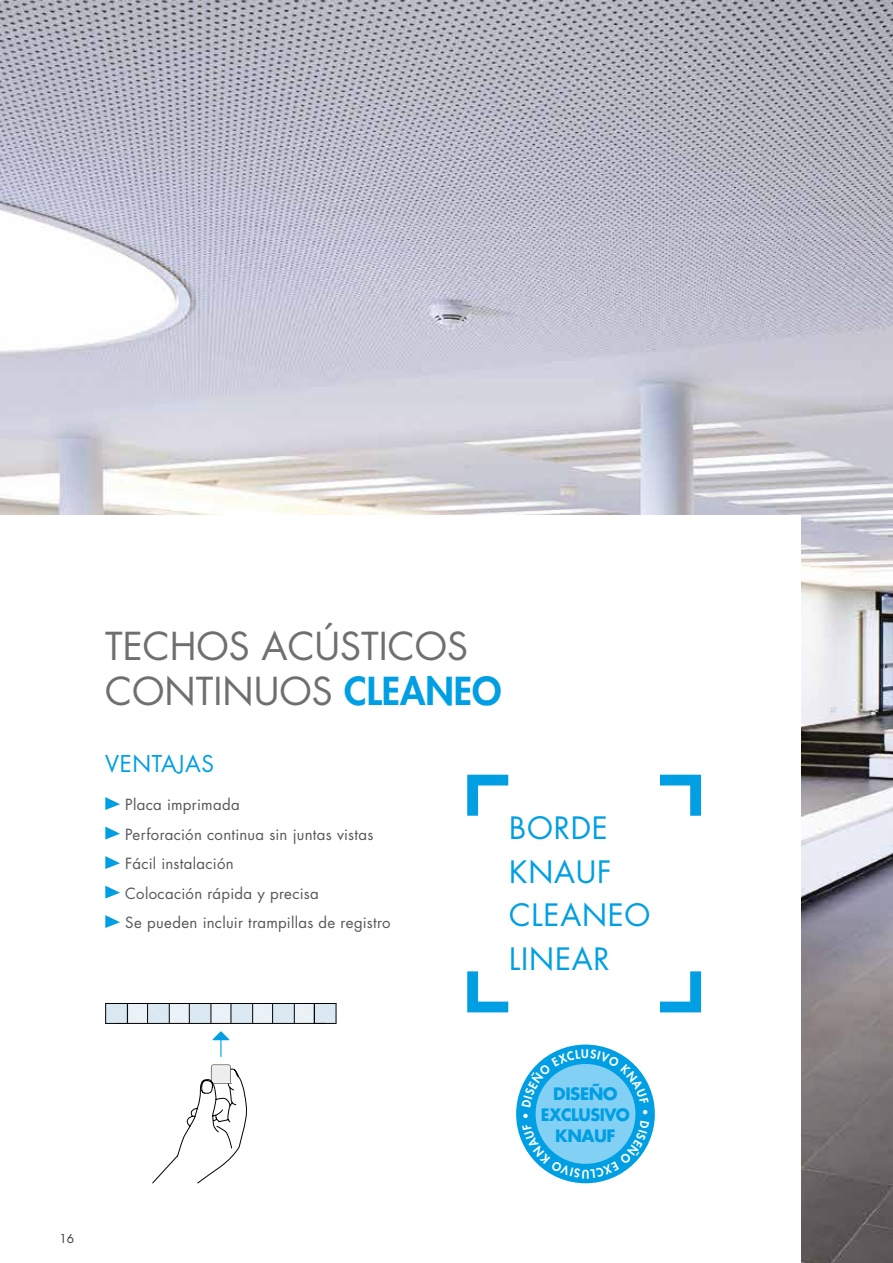
<style>
.page{position:relative;width:893px;height:1263px;background:#fff}
.page>*{position:absolute;margin:0;border:0;box-sizing:border-box;transform-origin:0 0}
.t1{font:37.5px/45px "Futura Std";color:#706f6f}
.t2{font:30px/43.5px "Futura Std";letter-spacing:.025em;color:#009fe3}
.t3{font:22.5px "Futura Std";letter-spacing:.025em;color:#009fe3}
.t4{font:700 16.65px/21px "Futura Std";letter-spacing:-.03em;color:#009fe3;text-align:center}
.t5{font:15px/29.5px "Futura Std";letter-spacing:.015em;color:#575756}
.t6{font:12px "Futura Std";color:#3c3c3b}
.s1{font-weight:800;color:#009fe3}
</style>
<div class="page">
<img style="left:0;top:0;width:893px;height:1263px">
<div style="left:0;top:516px;width:800px;height:747px;background:#fff"></div>
<svg style="left:105px;top:797px;width:15px;height:13px"></svg>
<svg style="left:105px;top:827px;width:15px;height:12px"></svg>
<svg style="left:105px;top:856px;width:15px;height:13px"></svg>
<svg style="left:105px;top:886px;width:15px;height:12px"></svg>
<svg style="left:105px;top:915px;width:15px;height:13px"></svg>
<svg style="left:152px;top:1064px;width:95px;height:120px"></svg>
<svg style="left:105px;top:1003px;width:232px;height:21px"></svg>
<svg style="left:212px;top:1031px;width:18px;height:25px"></svg>
<svg style="left:467px;top:775px;width:41px;height:41px"></svg>
<svg style="left:660px;top:775px;width:41px;height:41px"></svg>
<svg style="left:467px;top:971px;width:41px;height:41px"></svg>
<svg style="left:660px;top:971px;width:41px;height:41px"></svg>
<div style="left:516px;top:1044px;width:139px;height:139px;background:#009fe3;border-radius:50%"></div>
<svg style="left:522px;top:1049px;width:127px;height:129px"></svg>
<h1 class="t1" style="left:105px;top:624px;width:398px">TECHOS ACÚSTICOS<br>CONTINUOS <span class="s1">CLEANEO</span></h1>
<h3 class="t3" style="left:105px;top:749px;width:110px">VENTAJAS</h3>
<p class="t5" style="left:125px;top:790px;width:267px">Placa imprimada<br>Perforación continua sin juntas vistas<br>Fácil instalación<br>Colocación rápida y precisa<br>Se pueden incluir trampillas de registro</p>
<h2 class="t2" style="left:509px;top:807px;width:143px">BORDE<br>KNAUF<br>CLEANEO<br>LINEAR</h2>
<p class="t6" style="left:60px;top:1231px;width:16px">16</p>
<p class="t4" style="left:541px;top:1083px;width:91px">DISEÑO<br>EXCLUSIVO<br>KNAUF</p>
</div>
